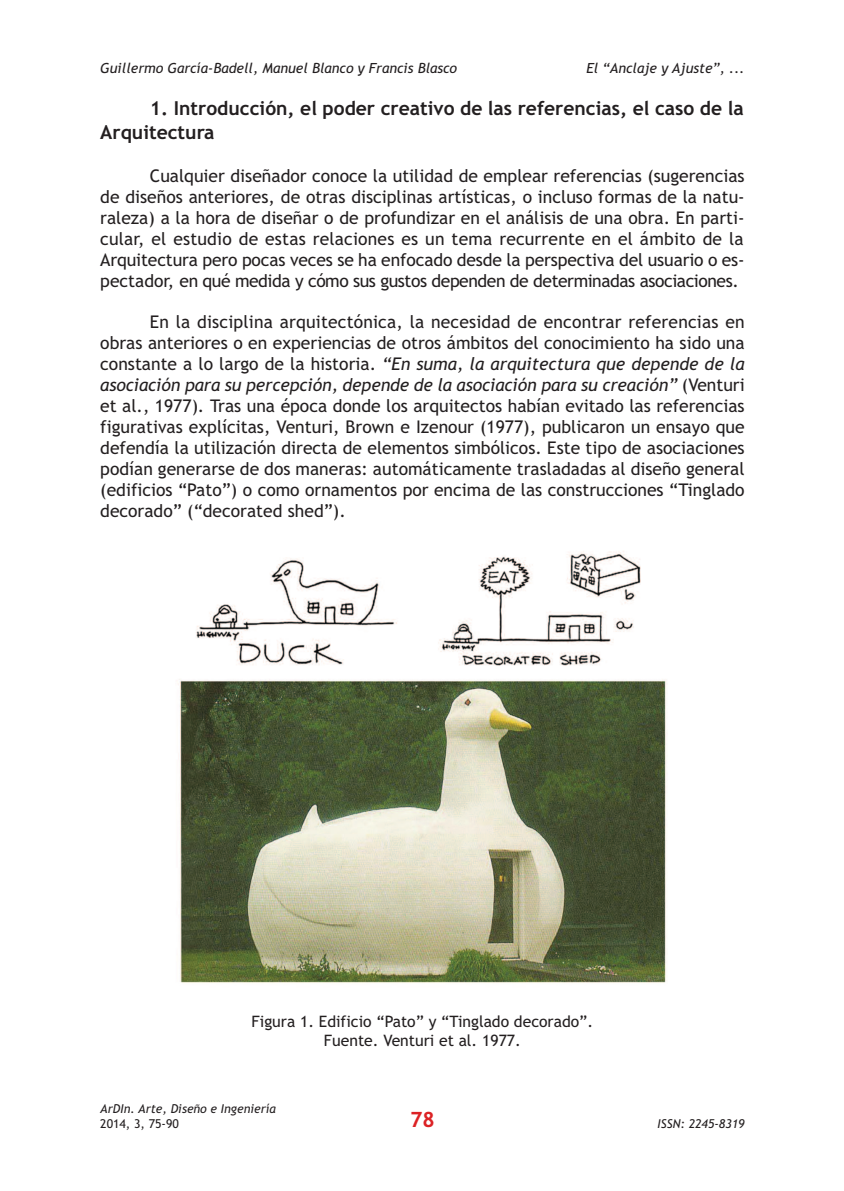
<style>
.page{position:relative;width:844px;height:1191px;background:#fff}
.page>*{position:absolute;margin:0;border:0;box-sizing:border-box;transform-origin:0 0}
.t1{font:700 21px "Trebuchet MS";color:#dc2225}
.t2{font:700 19.25px/24.3px "Trebuchet MS";color:#231f20}
.t3{font:17.5px/21px "Trebuchet MS";letter-spacing:-.025em;color:#231f20;text-align:justify}
.t4{font:15.75px/18.9px "Trebuchet MS";color:#231f20;text-align:center}
.t5{font:italic 14px "Trebuchet MS";color:#231f20}
.t6{font:italic 12.25px "Trebuchet MS";color:#231f20}
.t7{font:12.25px "Trebuchet MS";color:#231f20}
.s1{font-style:italic}
</style>
<div class="page">
<img style="left:178px;top:551px;width:489px;height:432px">
<p class="t5" style="left:100px;top:60px;width:358px">Guillermo García-Badell, Manuel Blanco y Francis Blasco</p>
<p class="t5" style="left:586px;top:60px;width:160px">El “Anclaje y Ajuste”, ...</p>
<p class="t2" style="left:100px;top:96px;width:644px;text-indent:50px">1. Introducción, el poder creativo de las referencias, el caso de la<br>Arquitectura</p>
<p class="t3" style="left:100px;top:165px;width:645px;text-indent:50px">Cualquier diseñador conoce la utilidad de emplear referencias (sugerencias de diseños anteriores, de otras disciplinas artísticas, o incluso formas de la natu&shy;raleza) a la hora de diseñar o de profundizar en el análisis de una obra. En parti&shy;cular, el estudio de estas relaciones es un tema recurrente en el ámbito de la Arquitectura pero pocas veces se ha enfocado desde la perspectiva del usuario o es&shy;pectador, en qué medida y cómo sus gustos dependen de determinadas asociaciones.</p>
<p class="t3" style="left:100px;top:311px;width:645px;text-indent:50px">En la disciplina arquitectónica, la necesidad de encontrar referencias en obras anteriores o en experiencias de otros ámbitos del conocimiento ha sido una constante a lo largo de la historia. <span class="s1">“En suma, la arquitectura que depende de la asociación para su percepción, depende de la asociación para su creación”</span> (Venturi et al., 1977)<span class="s1">.</span> Tras una época donde los arquitectos habían evitado las referencias figurativas explícitas, Venturi, Brown e Izenour (1977), publicaron un ensayo que defendía la utilización directa de elementos simbólicos. Este tipo de asociaciones podían generarse de dos maneras: automáticamente trasladadas al diseño general (edificios “Pato”) o como ornamentos por encima de las construcciones “Tinglado decorado” (“decorated shed”).</p>
<p class="t4" style="left:251px;top:1012px;width:343px">Figura 1. Edificio “Pato” y “Tinglado decorado”.<br>Fuente. Venturi et al. 1977.</p>
<p class="t6" style="left:100px;top:1101px;width:177px">ArDIn. Arte, Diseño e Ingeniería</p>
<p class="t7" style="left:100px;top:1116px;width:80px">2014, 3, 75-90</p>
<p class="t6" style="left:657px;top:1116px;width:89px">ISSN: 2245-8319</p>
<p class="t1" style="left:410px;top:1107px;width:26px">78</p>
</div>
